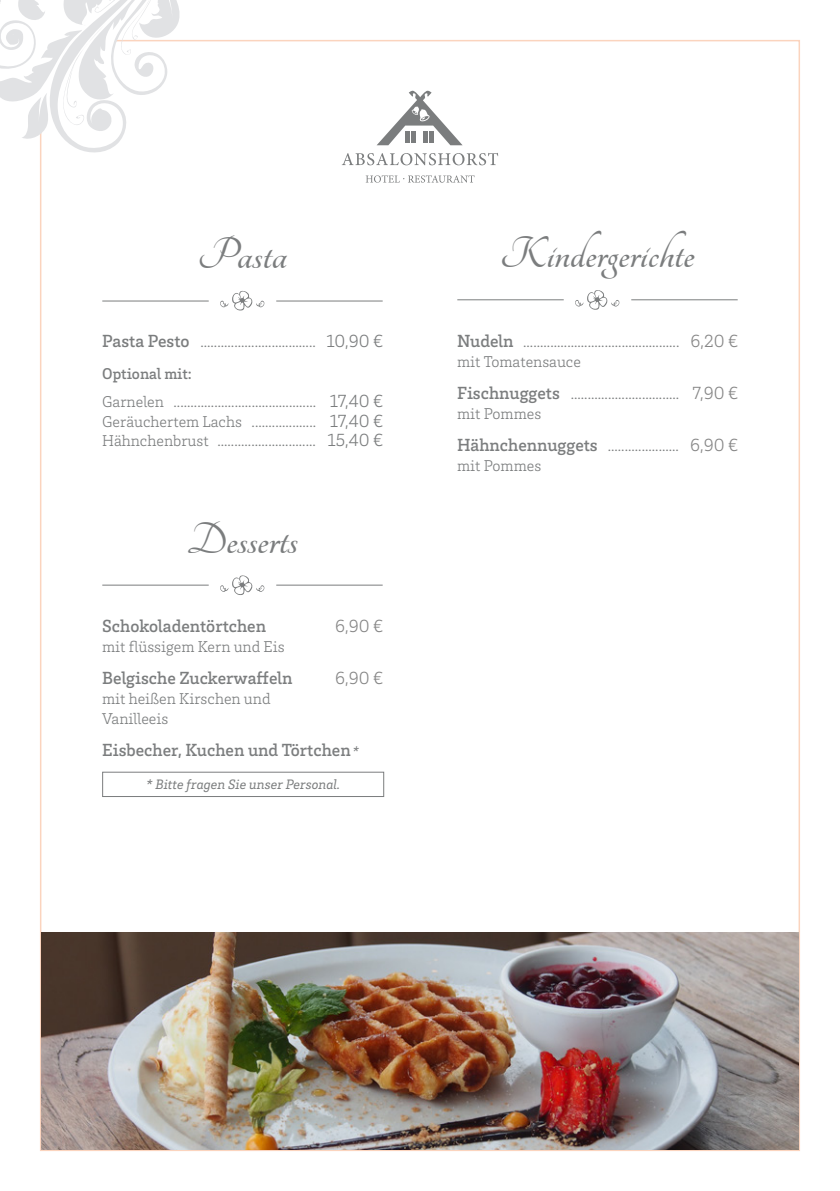
<style>
.page{position:relative;width:840px;height:1191px;background:#fff}
.page>*{position:absolute;margin:0;border:0;box-sizing:border-box;transform-origin:0 0}
.t1{font:700 48px "Tangerine";color:#7b7d7e}
.t2{font:500 18px "Brix Slab";color:#7b7d7e}
.t3{font:300 18px "Brix Slab";color:#858585}
.t4{font:300 18px "Brix Slab";color:#7b7d7e}
.t5{font:300 16px "Brix Slab";color:#7b7d7e}
.t6{font:500 16px "Brix Slab";color:#7b7d7e}
.t7{font:italic 14px "Brix Slab";color:#7b7d7e}
.s1{font-weight:500;font-size:18px}
.s2{font-weight:400;font-style:italic;font-size:14px}
</style>
<div class="page">
<svg style="left:0;top:0;width:182px;height:154px"></svg>
<img style="left:41px;top:933px;width:757px;height:216px">
<svg style="left:341px;top:153px;width:157px;height:12px"></svg>
<svg style="left:365px;top:175px;width:109px;height:8px"></svg>
<svg style="left:377px;top:91px;width:85px;height:54px"></svg>
<svg style="left:220px;top:575px;width:44px;height:20px"></svg>
<hr style="left:276px;top:585px;width:106px;height:1px;background:#7b7d7e">
<hr style="left:102px;top:585px;width:106px;height:1px;background:#7b7d7e">
<svg style="left:575px;top:290px;width:44px;height:20px"></svg>
<hr style="left:631px;top:299px;width:106px;height:1px;background:#7b7d7e">
<hr style="left:457px;top:299px;width:106px;height:1px;background:#7b7d7e">
<svg style="left:220px;top:290px;width:44px;height:21px"></svg>
<hr style="left:276px;top:301px;width:106px;height:1px;background:#7b7d7e">
<hr style="left:102px;top:301px;width:106px;height:1px;background:#7b7d7e">
<div style="left:102px;top:772px;width:282px;height:25px;border:1px solid #7b7d7e"></div>
<p class="t1" style="left:197px;top:231px;width:91px">Pasta</p>
<p class="t5" style="left:102px;top:331px;width:215px"><span class="s1">Pasta Pesto</span> ..................................</p>
<p class="t6" style="left:102px;top:363px;width:91px">Optional mit:</p>
<p class="t5" style="left:102px;top:391px;width:215px">Garnelen ..........................................</p>
<p class="t5" style="left:102px;top:411px;width:215px">Geräuchertem Lachs ...................</p>
<p class="t5" style="left:102px;top:431px;width:215px">Hähnchenbrust .............................</p>
<p class="t4" style="left:326px;top:329px;width:58px">10,90 €</p>
<p class="t4" style="left:329px;top:389px;width:55px">17,40 €</p>
<p class="t4" style="left:329px;top:409px;width:55px">17,40 €</p>
<p class="t4" style="left:327px;top:428px;width:57px">15,40 €</p>
<p class="t1" style="left:187px;top:516px;width:112px">Desserts</p>
<p class="t2" style="left:102px;top:614px;width:165px">Schokoladentörtchen</p>
<p class="t5" style="left:102px;top:636px;width:184px">mit flüssigem Kern und Eis</p>
<p class="t2" style="left:102px;top:666px;width:192px">Belgische Zuckerwaffeln</p>
<p class="t5" style="left:102px;top:688px;width:170px">mit heißen Kirschen und</p>
<p class="t5" style="left:102px;top:708px;width:68px">Vanilleeis</p>
<p class="t2" style="left:102px;top:738px;width:258px">Eisbecher, Kuchen und Törtchen <span class="s2">*</span></p>
<p class="t3" style="left:335px;top:614px;width:50px">6,90 €</p>
<p class="t3" style="left:335px;top:666px;width:50px">6,90 €</p>
<p class="t7" style="left:146px;top:775px;width:195px">* Bitte fragen Sie unser Personal.</p>
<p class="t1" style="left:499px;top:230px;width:196px">Kindergerichte</p>
<p class="t5" style="left:457px;top:331px;width:223px"><span class="s1">Nudeln</span> ..............................................</p>
<p class="t5" style="left:457px;top:351px;width:125px">mit Tomatensauce</p>
<p class="t5" style="left:457px;top:383px;width:223px"><span class="s1">Fischnuggets</span> ................................</p>
<p class="t5" style="left:457px;top:403px;width:85px">mit Pommes</p>
<p class="t5" style="left:457px;top:435px;width:223px"><span class="s1">Hähnchennuggets</span> .....................</p>
<p class="t5" style="left:457px;top:455px;width:85px">mit Pommes</p>
<p class="t3" style="left:690px;top:329px;width:49px">6,20 €</p>
<p class="t3" style="left:692px;top:381px;width:47px">7,90 €</p>
<p class="t3" style="left:689px;top:433px;width:50px">6,90 €</p>
</div>
